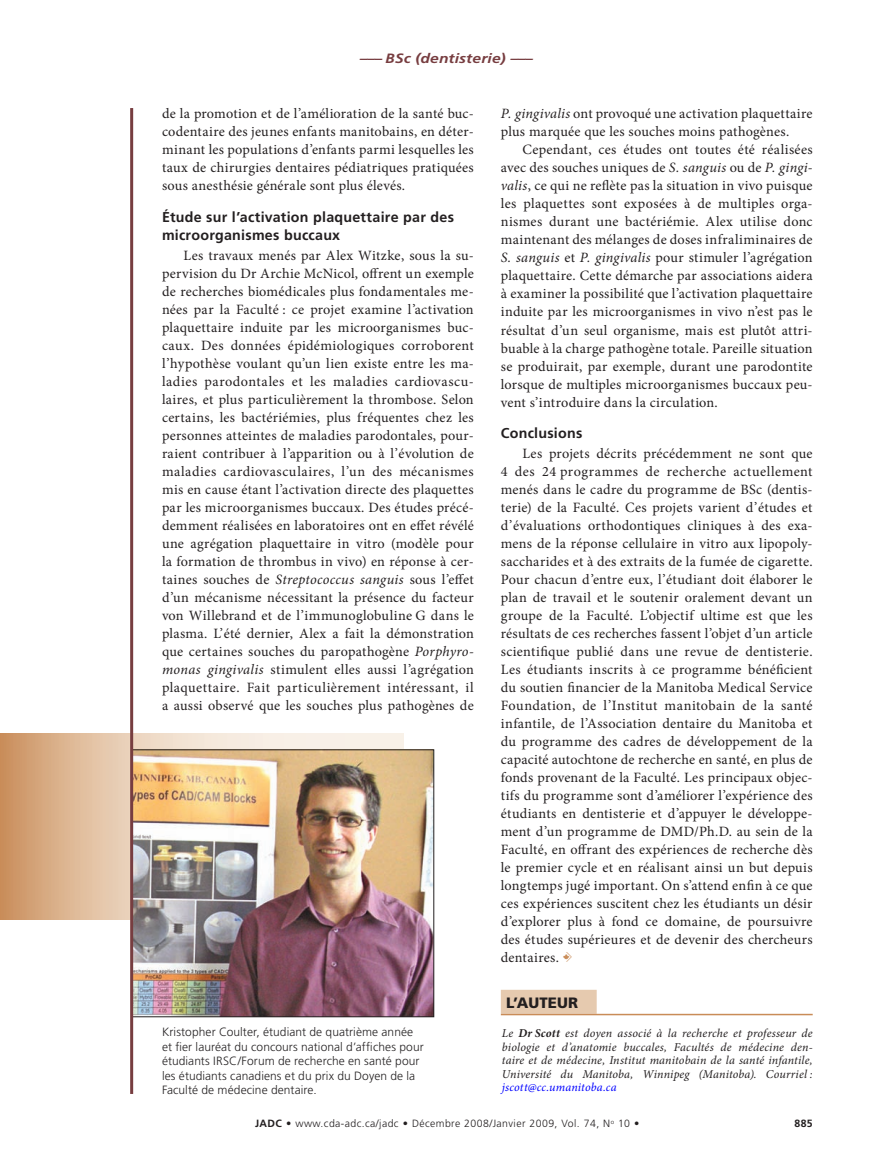
<style>
.page{position:relative;width:891px;height:1175px;background:#fff}
.page>*{position:absolute;margin:0;border:0;box-sizing:border-box;transform-origin:0 0}
.t1{font:900 15px "Frutiger LT Std";letter-spacing:.01em;color:#231f20}
.t2{font:14.25px/18px "Minion Pro";letter-spacing:.015em;color:#231f20;text-align:justify}
.t3{font:700 14.25px/18px "Frutiger LT Std";letter-spacing:.015em;color:#231f20}
.t4{font:italic 700 13.5px "Frutiger LT Std";letter-spacing:.01em;color:#773d40;scale:1.15 1}
.t5{font:italic 12px/13.5px "Minion Pro";letter-spacing:.01em;color:#231f20;text-align:justify}
.t6{font:300 12px/14.4px "Frutiger LT Std";letter-spacing:.005em;color:#262324}
.t7{font:italic 12px "Minion Pro";letter-spacing:.01em;color:#00f}
.t8{font:300 10.5px "Frutiger LT Std";letter-spacing:.04em;color:#231f20}
.t9{font:700 10.5px "Frutiger LT Std";color:#231f20}
.s1{font-style:italic}
.s2{font-family:"CDA";color:#c98c58}
.s3{font-weight:700}
</style>
<div class="page">
<svg style="left:0;top:733px;width:404px;height:186px;background:#dfbb9a"></svg>
<img style="left:134px;top:751px;width:298px;height:264px">
<div style="left:132px;top:749px;width:302px;height:268px;border:1px solid #231f20"></div>
<hr style="left:130px;top:108px;width:3px;height:986px;background:#773d40">
<div style="left:501px;top:989px;width:96px;height:24px;background:#e6caaf"></div>
<hr style="left:501px;top:1013px;width:312px;height:2px;background:#c98c58">
<p class="t4" style="left:360px;top:51px;width:152px">––– BSc (dentisterie) –––</p>
<p class="t2" style="left:162px;top:105px;width:313px">de la promotion et de l’amélioration de la santé buc&shy;codentaire des jeunes enfants manitobains, en déter&shy;minant les populations d’enfants parmi lesquelles les taux de chirurgies dentaires pédiatriques pratiquées sous anesthésie générale sont plus élevés.</p>
<p class="t3" style="left:162px;top:208px;width:294px">Étude sur l’activation plaquettaire par des microorganismes buccaux</p>
<p class="t2" style="left:162px;top:246px;width:313px;text-indent:22px">Les travaux menés par Alex Witzke, sous la su&shy;pervision du Dr Archie McNicol, offrent un exemple de recherches biomédicales plus fondamentales me&shy;nées par la Faculté : ce projet examine l’activation plaquettaire induite par les microorganismes buc&shy;caux. Des données épidémiologiques corroborent l’hypothèse voulant qu’un lien existe entre les ma&shy;ladies parodontales et les maladies cardiovascu&shy;laires, et plus particulièrement la thrombose. Selon certains, les bactériémies, plus fréquentes chez les personnes atteintes de maladies parodontales, pour&shy;raient contribuer à l’apparition ou à l’évolution de maladies cardiovasculaires, l’un des mécanismes mis en cause étant l’activation directe des plaquettes par les microorganismes buccaux. Des études précé&shy;demment réalisées en laboratoires ont en effet révélé une agrégation plaquettaire in vitro (modèle pour la formation de thrombus in vivo) en réponse à cer&shy;taines souches de <span class="s1">Streptococcus sanguis</span> sous l’effet d’un mécanisme nécessitant la présence du facteur von Willebrand et de l’immunoglobuline G dans le plasma. L’été dernier, Alex a fait la démonstration que certaines souches du paropathogène <span class="s1">Porphyro&shy;monas gingivalis</span> stimulent elles aussi l’agrégation plaquettaire. Fait particulièrement intéressant, il a aussi observé que les souches plus pathogènes de</p>
<p class="t6" style="left:162px;top:1025px;width:263px">Kristopher Coulter, étudiant de quatrième année et fier lauréat du concours national d’affiches pour étudiants IRSC/Forum de recherche en santé pour les étudiants canadiens et du prix du Doyen de la Faculté de médecine dentaire.</p>
<p class="t2" style="left:501px;top:105px;width:313px"><span class="s1">P. gingivalis</span> ont provoqué une activation plaquettaire plus marquée que les souches moins pathogènes.</p>
<p class="t2" style="left:501px;top:141px;width:313px;text-indent:22px">Cependant, ces études ont toutes été réalisées avec des souches uniques de <span class="s1">S. sanguis</span> ou de <span class="s1">P. gingi&shy;valis</span>, ce qui ne reflète pas la situation in vivo puisque les plaquettes sont exposées à de multiples orga&shy;nismes durant une bactériémie. Alex utilise donc maintenant des mélanges de doses infraliminaires de <span class="s1">S. sanguis</span> et <span class="s1">P. gingivalis</span> pour stimuler l’agrégation plaquettaire. Cette démarche par associations aidera à examiner la possibilité que l’activation plaquettaire induite par les microorganismes in vivo n’est pas le résultat d’un seul organisme, mais est plutôt attri&shy;buable à la charge pathogène totale. Pareille situation se produirait, par exemple, durant une parodontite lorsque de multiples microorganismes buccaux peu&shy;vent s’introduire dans la circulation.</p>
<p class="t3" style="left:501px;top:424px;width:83px">Conclusions</p>
<p class="t2" style="left:501px;top:444px;width:313px;text-indent:22px">Les projets décrits précédemment ne sont que 4 des 24 programmes de recherche actuellement menés dans le cadre du programme de BSc (dentis&shy;terie) de la Faculté. Ces projets varient d’études et d’évaluations orthodontiques cliniques à des exa&shy;mens de la réponse cellulaire in vitro aux lipopoly&shy;saccharides et à des extraits de la fumée de cigarette.<br>Pour chacun d’entre eux, l’étudiant doit élaborer le plan de travail et le soutenir oralement devant un groupe de la Faculté. L’objectif ultime est que les résultats de ces recherches fassent l’objet d’un article scientifique publié dans une revue de dentisterie.<br>Les étudiants inscrits à ce programme bénéficient du soutien financier de la Manitoba Medical Service Foundation, de l’Institut manitobain de la santé infantile, de l’Association dentaire du Manitoba et du programme des cadres de développement de la capacité autochtone de recherche en santé, en plus de fonds provenant de la Faculté. Les principaux objec&shy;tifs du programme sont d’améliorer l’expérience des étudiants en dentisterie et d’appuyer le développe&shy;ment d’un programme de DMD/Ph.D. au sein de la Faculté, en offrant des expériences de recherche dès le premier cycle et en réalisant ainsi un but depuis longtemps jugé important. On s’attend enfin à ce que ces expériences suscitent chez les étudiants un désir d’explorer plus à fond ce domaine, de poursuivre des études supérieures et de devenir des chercheurs dentaires. <span class="s2">a</span></p>
<p class="t1" style="left:506px;top:994px;width:74px">L’AUTEUR</p>
<p class="t5" style="left:502px;top:1026px;width:312px">Le <span class="s3">Dr Scott</span> est doyen associé à la recherche et professeur de biologie et d’anatomie buccales, Facultés de médecine den&shy;taire et de médecine, Institut manitobain de la santé infantile, Université du Manitoba, Winnipeg (Manitoba). Courriel :</p>
<p class="t7" style="left:502px;top:1079px;width:116px">jscott@cc.umanitoba.ca</p>
<p class="t8" style="left:255px;top:1117px;width:386px"><span class="s3">JADC •</span> www.cda-adc.ca/jadc • Décembre 2008/Janvier 2009, Vol. 74, N<sup>o</sup> 10 •</p>
<p class="t9" style="left:795px;top:1117px;width:20px">885</p>
</div>
